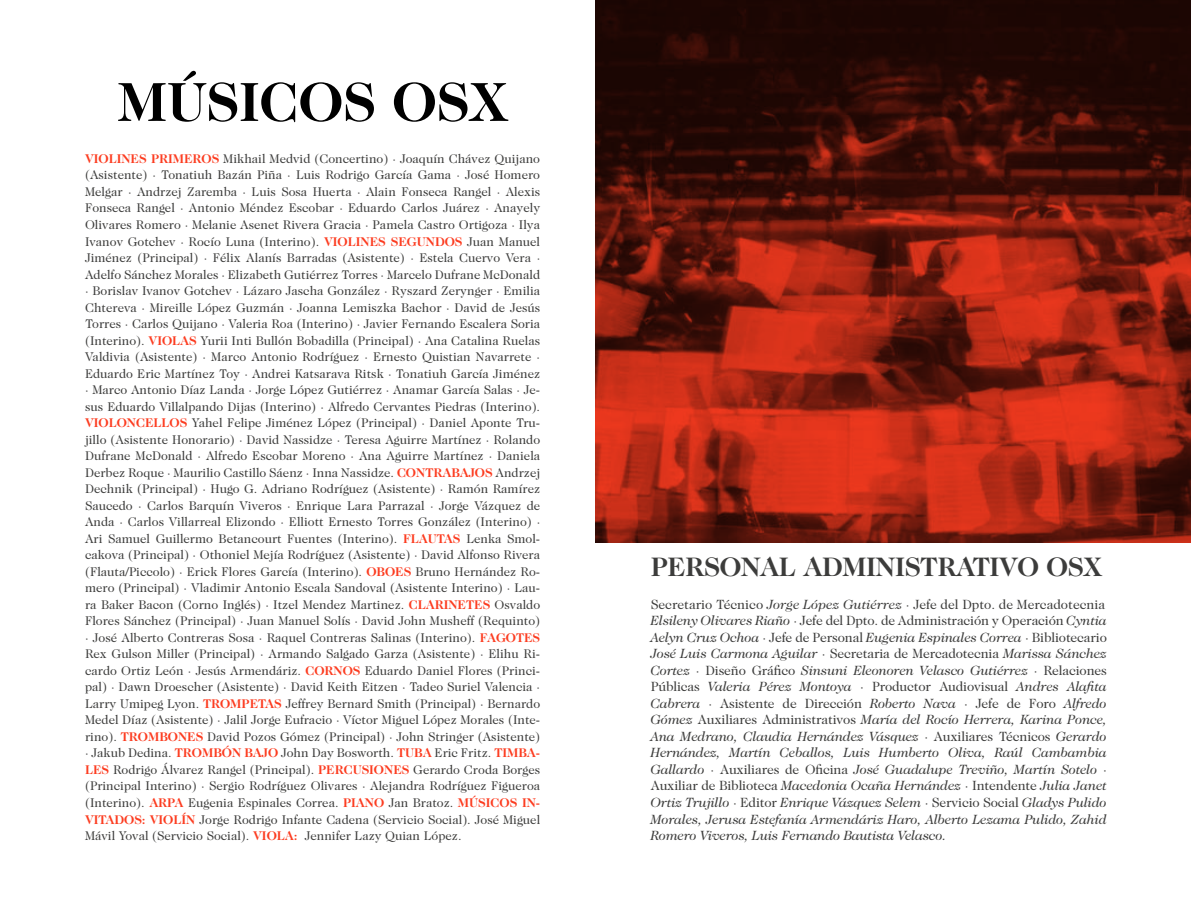
<style>
.page{position:relative;width:1191px;height:915px;background:#fff}
.page>*{position:absolute;margin:0;border:0;box-sizing:border-box;transform-origin:0 0}
.t1{font:700 55.5px "Caslon 224 Std";color:#000}
.Normal__Web{font:700 27px "Caslon 224 Std";letter-spacing:-.01em;color:#3c3c3b}
.Normal__Web-2{font:italic 13.5px/16.5px "Caslon 224 Std";letter-spacing:-.01em;color:#3c3c3b;text-align:justify}
.Normal__Web-3{font:13.5px "Caslon 224 Std";color:#3c3c3b}
.t2{font:12.75px/16.5px "Caslon 224 Std";color:#3c3c3b;text-align:justify}
.s1{font-weight:700;color:#fc3c20}
.s2{font-style:italic}
.s3{font-style:normal}
</style>
<div class="page">
<svg style="left:595px;top:0;width:596px;height:542px;background:#711a0e"></svg>
<p class="t1" style="left:118px;top:69px;width:391px">MÚSICOS OSX</p>
<p class="t2" style="left:85px;top:150px;width:457px"><span class="s1">VIOLINES PRIMEROS</span> Mikhail Medvid (Concertino) · Joaquín Chávez Quijano (Asistente) · Tonatiuh Bazán Piña · Luis Rodrigo García Gama · José Homero Melgar · Andrzej Zaremba · Luis Sosa Huerta · Alain Fonseca Rangel · Alexis Fonseca Rangel · Antonio Méndez Escobar · Eduardo Carlos Juárez · Anayely Olivares Romero · Melanie Asenet Rivera Gracia · Pamela Castro Ortigoza · Ilya Ivanov Gotchev · Rocío Luna (Interino). <span class="s1">VIOLINES SEGUNDOS</span> Juan Manuel Jiménez (Principal) · Félix Alanís Barradas (Asistente) · Estela Cuervo Vera · Adelfo Sánchez Morales · Elizabeth Gutiérrez Torres · Marcelo Dufrane McDonald · Borislav Ivanov Gotchev · Lázaro Jascha González · Ryszard Zerynger · Emilia Chtereva · Mireille López Guzmán · Joanna Lemiszka Bachor · David de Jesús Torres · Carlos Quijano · Valeria Roa (Interino) · Javier Fernando Escalera Soria (Interino). <span class="s1">VIOLAS</span> Yurii Inti Bullón Bobadilla (Principal) · Ana Catalina Ruelas Valdivia (Asistente) · Marco Antonio Rodríguez · Ernesto Quistian Navarrete · Eduardo Eric Martínez Toy · Andrei Katsarava Ritsk · Tonatiuh García Jiménez · Marco Antonio Díaz Landa · Jorge López Gutiérrez · Anamar García Salas · Je&shy;sus Eduardo Villalpando Dijas (Interino) · Alfredo Cervantes Piedras (Interino).<br><span class="s1">VIOLONCELLOS</span> Yahel Felipe Jiménez López (Principal) · Daniel Aponte Tru&shy;jillo (Asistente Honorario) · David Nassidze · Teresa Aguirre Martínez · Rolando Dufrane McDonald · Alfredo Escobar Moreno · Ana Aguirre Martínez · Daniela Derbez Roque · Maurilio Castillo Sáenz · Inna Nassidze. <span class="s1">CONTRABAJOS</span> Andrzej Dechnik (Principal) · Hugo G. Adriano Rodríguez (Asistente) · Ramón Ramírez Saucedo · Carlos Barquín Viveros · Enrique Lara Parrazal · Jorge Vázquez de Anda · Carlos Villarreal Elizondo · Elliott Ernesto Torres González (Interino) · Ari Samuel Guillermo Betancourt Fuentes (Interino). <span class="s1">FLAUTAS</span> Lenka Smol&shy;cakova (Principal) · Othoniel Mejía Rodríguez (Asistente) · David Alfonso Rivera (Flauta/Piccolo) · Erick Flores García (Interino). <span class="s1">OBOES</span> Bruno Hernández Ro&shy;mero (Principal) · Vladimir Antonio Escala Sandoval (Asistente Interino) · Lau&shy;ra Baker Bacon (Corno Inglés) · Itzel Mendez Martinez. <span class="s1">CLARINETES</span> Osvaldo Flores Sánchez (Principal) · Juan Manuel Solís · David John Musheff (Requinto) · José Alberto Contreras Sosa · Raquel Contreras Salinas (Interino). <span class="s1">FAGOTES </span>Rex Gulson Miller (Principal) · Armando Salgado Garza (Asistente) · Elihu Ri&shy;cardo Ortiz León · Jesús Armendáriz. <span class="s1">CORNOS</span> Eduardo Daniel Flores (Princi&shy;pal) · Dawn Droescher (Asistente) · David Keith Eitzen · Tadeo Suriel Valencia · Larry Umipeg Lyon. <span class="s1">TROMPETAS</span> Jeffrey Bernard Smith (Principal) · Bernardo Medel Díaz (Asistente) · Jalil Jorge Eufracio · Víctor Miguel López Morales (Inte&shy;rino). <span class="s1">TROMBONES</span> David Pozos Gómez (Principal) · John Stringer (Asistente) · Jakub Dedina. <span class="s1">TROMBÓN BAJO</span> John Day Bosworth. <span class="s1">TUBA</span> Eric Fritz. <span class="s1">TIMBA-LES</span> Rodrigo Álvarez Rangel (Principal). <span class="s1">PERCUSIONES</span> Gerardo Croda Borges (Principal Interino) · Sergio Rodríguez Olivares · Alejandra Rodríguez Figueroa (Interino). <span class="s1">ARPA</span> Eugenia Espinales Correa. <span class="s1">PIANO</span> Jan Bratoz. <span class="s1">MÚSICOS IN-VITADOS: VIOLÍN</span> Jorge Rodrigo Infante Cadena (Servicio Social). José Miguel Mávil Yoval (Servicio Social). <span class="s1">VIOLA:</span> Jennifer Lazy Quian López.</p>
<p class="Normal__Web" style="left:651px;top:550px;width:453px">PERSONAL ADMINISTRATIVO OSX</p>
<p class="Normal__Web-3" style="left:651px;top:596px;width:456px">Secretario Técnico <span class="s2">Jorge López Gutiérrez</span> · Jefe del Dpto. de Mercadotecnia</p>
<p class="Normal__Web-2" style="left:651px;top:612px;width:458px">Elsileny Olivares Riaño <span class="s3">· Jefe del Dpto. de Administración y Operación</span> Cyntia Aelyn Cruz Ochoa <span class="s3">· Jefe de Personal</span> Eugenia Espinales Correa <span class="s3">· Bibliotecario </span>José Luis Carmona Aguilar <span class="s3">· Secretaria de Mercadotecnia</span> Marissa Sánchez Cortez <span class="s3">· Diseño Gráfico</span> Sinsuni Eleonoren Velasco Gutiérrez <span class="s3">· Relaciones Públicas</span> Valeria Pérez Montoya <span class="s3">· Productor Audiovisual</span> Andres Alafita Cabrera <span class="s3">· Asistente de Dirección</span> Roberto Nava <span class="s3">· Jefe de Foro</span> Alfredo Gómez <span class="s3">Auxiliares Administrativos</span> María del Rocío Herrera, Karina Ponce, Ana Medrano, Claudia Hernández Vásquez <span class="s3">· Auxiliares Técnicos</span> Gerardo Hernández, Martín Ceballos, Luis Humberto Oliva, Raúl Cambambia Gallardo <span class="s3">· Auxiliares de Oficina</span> José Guadalupe Treviño, Martín Sotelo <span class="s3">· Auxiliar de Biblioteca</span> Macedonia Ocaña Hernández <span class="s3">· Intendente</span> Julia Janet Ortiz Trujillo <span class="s3">· Editor</span> Enrique Vázquez Selem <span class="s3">· Servicio Social</span> Gladys Pulido Morales, Jerusa Estefanía Armendáriz Haro, Alberto Lezama Pulido, Zahid Romero Viveros, Luis Fernando Bautista Velasco.</p>
</div>
